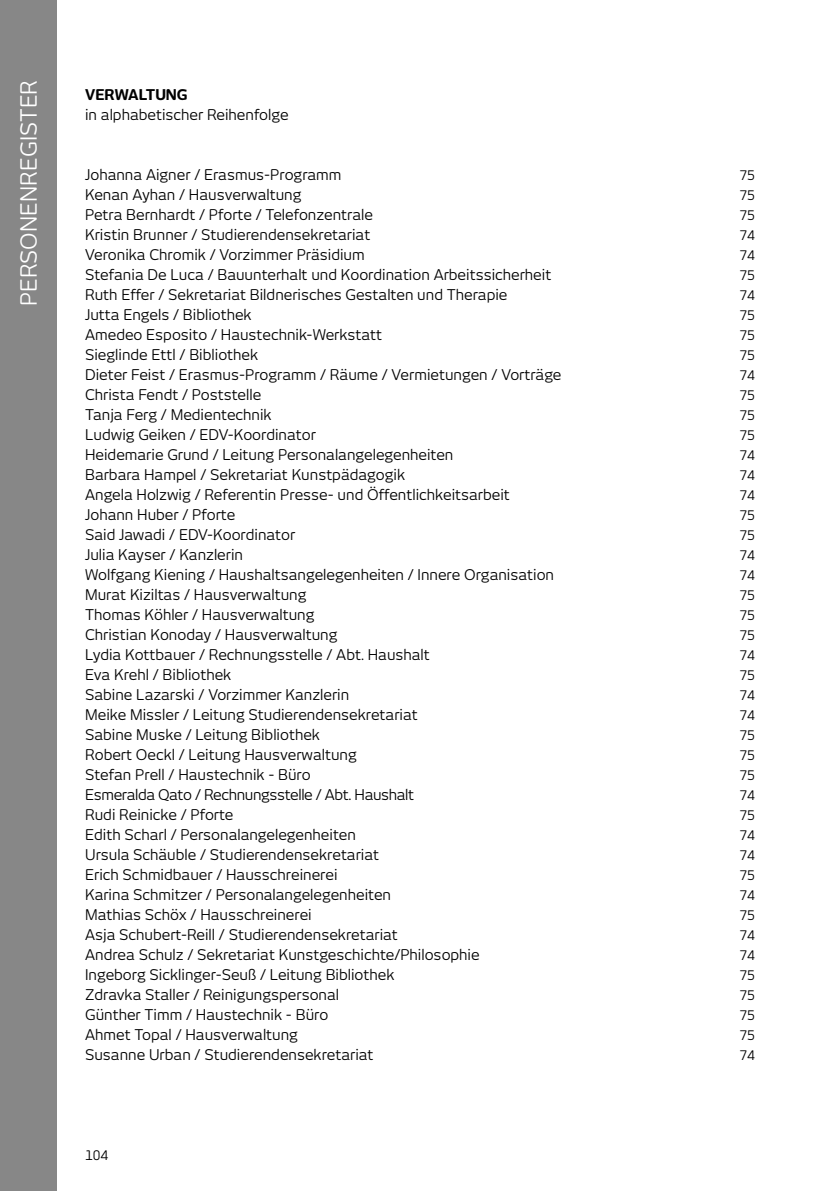
<style>
.page{position:relative;width:840px;height:1191px;background:#fff}
.page>*{position:absolute;margin:0;border:0;box-sizing:border-box;transform-origin:0 0}
.t1{font:22px "New June";color:#fff}
.t2{font:14.6px/20px "New June";color:#000}
.t3{font:700 14.6px "New June";color:#000}
.t4{font:13px/20px "New June";color:#000;text-align:justify}
</style>
<div class="page">
<div style="left:0;top:0;width:57px;height:1191px;background:#878787"></div>
<h1 class="t1" style="left:16px;top:306px;width:225px;rotate:-90deg">personenregister</h1>
<p class="t3" style="left:85px;top:86px;width:11px">VER</p>
<p class="t3" style="left:115px;top:86px;width:35px">WALTUNG</p>
<p class="t2" style="left:85px;top:104px;width:205px">in alphabetischer Reihenfolge</p>
<p class="t2" style="left:85px;top:164px;width:477px">Johanna Aigner / Erasmus-Programm<br>Kenan Ayhan / Hausverwaltung<br>Petra Bernhardt / Pforte / Telefonzentrale<br>Kristin Brunner / Studierendensekretariat<br>Veronika Chromik / Vorzimmer Präsidium<br>Stefania De Luca / Bauunterhalt und Koordination Arbeitssicherheit Ruth Effer / Sekretariat Bildnerisches Gestalten und Therapie<br>Jutta Engels / Bibliothek<br>Amedeo Esposito / Haustechnik-Werkstatt<br>Sieglinde Ettl / Bibliothek<br>Dieter Feist / Erasmus-Programm / Räume / Vermietungen / Vorträge Christa Fendt / Poststelle<br>Tanja Ferg / Medientechnik<br>Ludwig Geiken / EDV-Koordinator<br>Heidemarie Grund / Leitung Personalangelegenheiten<br>Barbara Hampel / Sekretariat Kunstpädagogik<br>Angela Holzwig / Referentin Presse- und Öffentlichkeitsarbeit Johann Huber / Pforte<br>Said Jawadi / EDV-Koordinator<br>Julia Kayser / Kanzlerin<br>Wolfgang Kiening / Haushaltsangelegenheiten / Innere Organisation Murat Kiziltas / Hausverwaltung<br>Thomas Köhler / Hausverwaltung<br>Christian Konoday / Hausverwaltung<br>Lydia Kottbauer / Rechnungsstelle / Abt. Haushalt<br>Eva Krehl / Bibliothek<br>Sabine Lazarski / Vorzimmer Kanzlerin<br>Meike Missler / Leitung Studierendensekretariat<br>Sabine Muske / Leitung Bibliothek<br>Robert Oeckl / Leitung Hausverwaltung<br>Stefan Prell / Haustechnik - Büro<br>Esmeralda Qato / Rechnungsstelle / Abt. Haushalt<br>Rudi Reinicke / Pforte<br>Edith Scharl / Personalangelegenheiten<br>Ursula Schäuble / Studierendensekretariat<br>Erich Schmidbauer / Hausschreinerei<br>Karina Schmitzer / Personalangelegenheiten<br>Mathias Schöx / Hausschreinerei<br>Asja Schubert-Reill / Studierendensekretariat<br>Andrea Schulz / Sekretariat Kunstgeschichte/Philosophie<br>Ingeborg Sicklinger-Seuß / Leitung Bibliothek<br>Zdravka Staller / Reinigungspersonal<br>Günther Timm / Haustechnik - Büro<br>Ahmet Topal / Hausverwaltung<br>Susanne Urban / Studierendensekretariat</p>
<p class="t4" style="left:739px;top:165px;width:17px">75<br>75<br>75<br>74<br>74<br>75<br>74<br>75<br>75<br>75<br>74<br>75<br>75<br>75<br>74<br>74<br>74<br>75<br>75<br>74<br>74<br>75<br>75<br>75<br>74<br>75<br>74<br>74<br>75<br>75<br>75<br>74<br>75<br>74<br>74<br>75<br>74<br>75<br>74<br>74<br>75<br>75<br>75<br>75<br>74</p>
<p class="t4" style="left:85px;top:1145px;width:25px">104</p>
</div>
